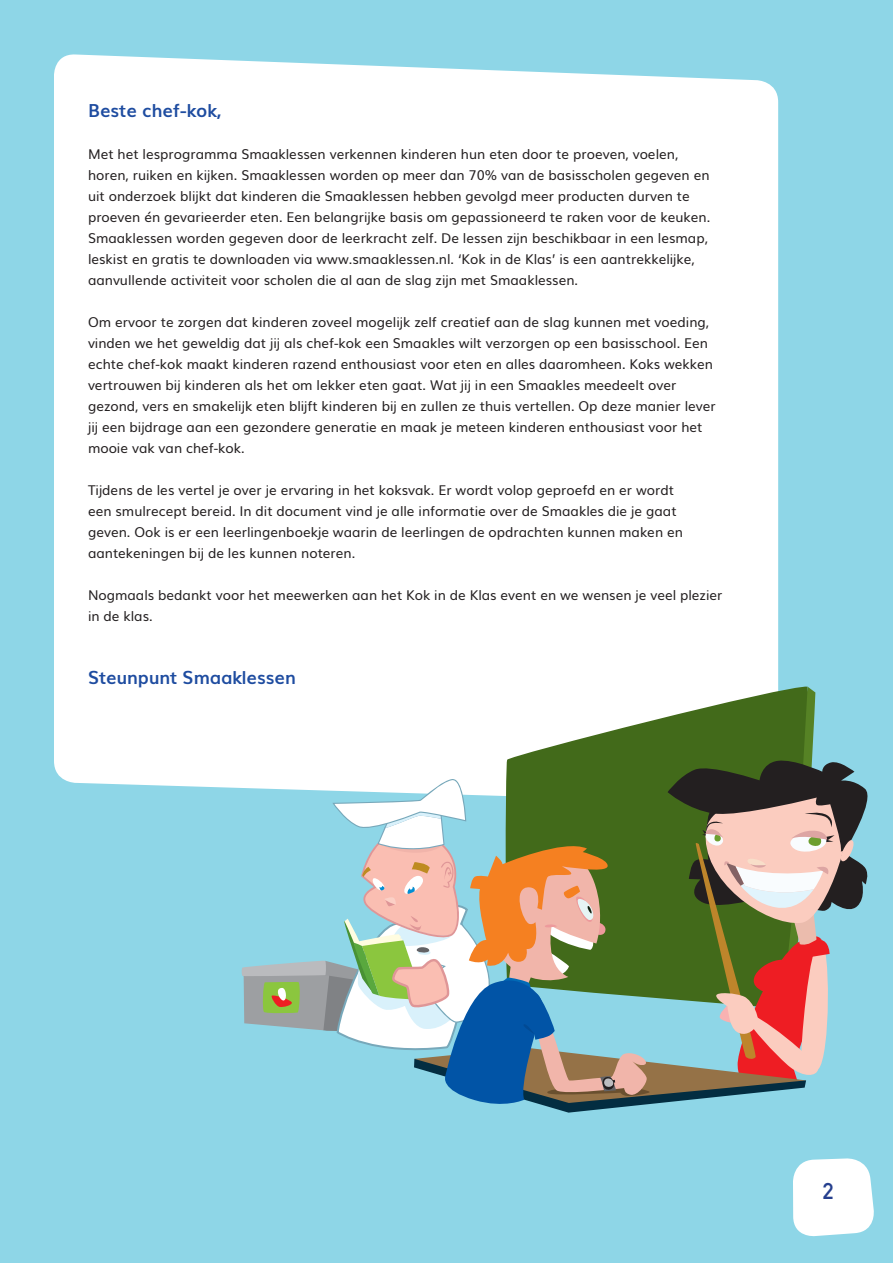
<style>
.page{position:relative;width:893px;height:1263px;background:#8ed6e7}
.page>*{position:absolute;margin:0;border:0;box-sizing:border-box;transform-origin:0 0}
.t1{font:700 30px "DIN Alternate";color:#253f8e}
.t2{font:700 22.5px "DIN Alternate";color:#253f8e}
.t3{font:700 18px "Muli";color:#1e4ca0}
.t4{font:13.5px/21px "Muli";color:#231f20}
</style>
<div class="page">
<div style="left:54px;top:54px;width:724px;height:734px;background:#fff"></div>
<svg style="left:793px;top:1158px;width:81px;height:79px;background:#f1fafc"></svg>
<svg style="left:241px;top:685px;width:627px;height:427px"></svg>
<h3 class="t3" style="left:88px;top:96px;width:135px">Beste chef-kok,</h3>
<p class="t4" style="left:88px;top:143px;width:624px">Met het lesprogramma Smaaklessen verkennen kinderen hun eten door te proeven, voelen, horen, ruiken en kijken. Smaaklessen worden op meer dan 70% van de basisscholen gegeven en uit onderzoek blijkt dat kinderen die Smaaklessen hebben gevolgd meer producten durven te proeven én gevarieerder eten. Een belangrijke basis om gepassioneerd te raken voor de keuken.<br>Smaaklessen worden gegeven door de leerkracht zelf. De lessen zijn beschikbaar in een lesmap, leskist en gratis te downloaden via www.smaaklessen.nl. ‘Kok in de Klas’ is een aantrekkelijke, aanvullende activiteit voor scholen die al aan de slag zijn met Smaaklessen.</p>
<p class="t4" style="left:88px;top:311px;width:629px">Om ervoor te zorgen dat kinderen zoveel mogelijk zelf creatief aan de slag kunnen met voeding, vinden we het geweldig dat jij als chef-kok een Smaakles wilt verzorgen op een basisschool. Een echte chef-kok maakt kinderen razend enthousiast voor eten en alles daaromheen. Koks wekken vertrouwen bij kinderen als het om lekker eten gaat. Wat jij in een Smaakles meedeelt over gezond, vers en smakelijk eten blijft kinderen bij en zullen ze thuis vertellen. Op deze manier lever jij een bijdrage aan een gezondere generatie en maak je meteen kinderen enthousiast voor het mooie vak van chef-kok.</p>
<p class="t4" style="left:88px;top:479px;width:596px">Tijdens de les vertel je over je ervaring in het koksvak. Er wordt volop geproefd en er wordt een smulrecept bereid. In dit document vind je alle informatie over de Smaakles die je gaat geven. Ook is er een leerlingenboekje waarin de leerlingen de opdrachten kunnen maken en aantekeningen bij de les kunnen noteren.</p>
<p class="t4" style="left:88px;top:584px;width:636px">Nogmaals bedankt voor het meewerken aan het Kok in de Klas event en we wensen je veel plezier in de klas.</p>
<h3 class="t3" style="left:88px;top:663px;width:209px">Steunpunt Smaaklessen</h3>
<h2 class="t2" style="left:823px;top:1174px;width:12px">2</h2>
<h1 class="t1" style="left:823px;top:1172px;width:16px">2</h1>
</div>
